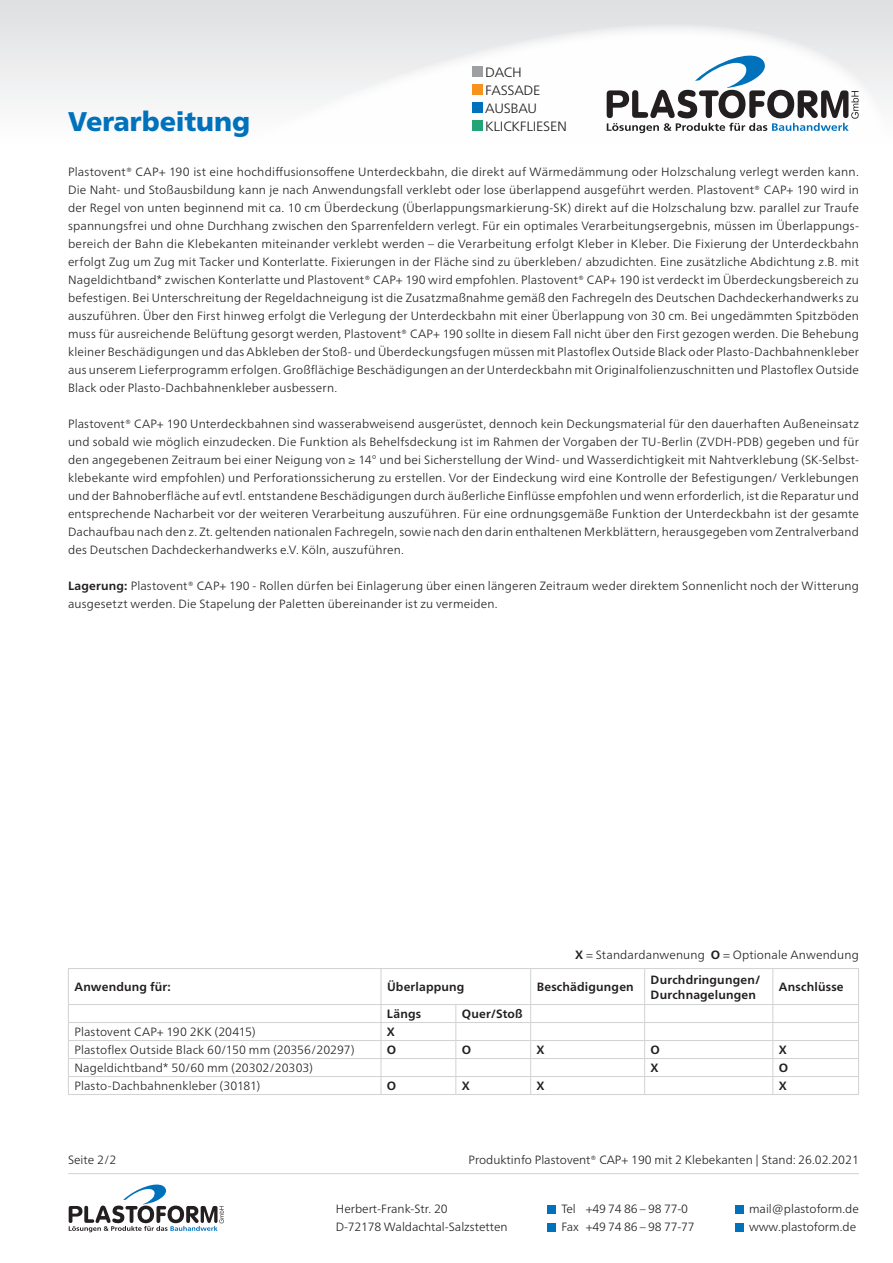
<style>
.page{position:relative;width:893px;height:1263px;background:#fff}
.page>*{position:absolute;margin:0;border:0;box-sizing:border-box;transform-origin:0 0}
.t1{font:900 27px "Frutiger Neue LT Pro";color:#0072bc}
.t2{font:300 13.5px/18px "Frutiger Neue LT Pro";letter-spacing:-.02em;color:#231f20}
.t3{font:300 12px/18px "Frutiger Neue LT Pro";letter-spacing:.01em;color:#231f20}
.t4{font:700 12px/15px "Frutiger Neue LT Pro";letter-spacing:.015em;color:#231f20}
.t5{font:300 12px/18px "Frutiger Neue LT Pro";letter-spacing:-.02em;color:#231f20}
.s1{font-weight:700}
</style>
<div class="page">
<svg style="left:0;top:0;width:893px;height:134px"></svg>
<div style="left:472px;top:66px;width:11px;height:11px;background:#9d9fa2"></div>
<div style="left:472px;top:84px;width:11px;height:11px;background:#f7931d"></div>
<div style="left:472px;top:102px;width:11px;height:11px;background:#0072bc"></div>
<div style="left:472px;top:120px;width:11px;height:11px;background:#21a577"></div>
<div style="left:547px;top:1205px;width:9px;height:8px;background:#0072bc"></div>
<div style="left:547px;top:1223px;width:9px;height:8px;background:#0072bc"></div>
<div style="left:735px;top:1205px;width:8px;height:8px;background:#0072bc"></div>
<div style="left:735px;top:1223px;width:8px;height:8px;background:#0072bc"></div>
<svg style="left:69px;top:1184px;width:155px;height:48px"></svg>
<hr style="left:68px;top:1173px;width:791px;height:1px;background:#d1d2d4">
<svg style="left:607px;top:56px;width:252px;height:77px"></svg>
<hr style="left:68px;top:968px;width:313px;height:1px;background:#d1d2d4">
<hr style="left:68px;top:969px;width:1px;height:35px;background:#d1d2d4">
<hr style="left:381px;top:968px;width:75px;height:1px;background:#d1d2d4">
<hr style="left:381px;top:969px;width:1px;height:35px;background:#d1d2d4">
<hr style="left:456px;top:968px;width:75px;height:1px;background:#d1d2d4">
<hr style="left:531px;top:968px;width:114px;height:1px;background:#d1d2d4">
<hr style="left:530px;top:969px;width:1px;height:35px;background:#d1d2d4">
<hr style="left:645px;top:968px;width:128px;height:1px;background:#d1d2d4">
<hr style="left:644px;top:969px;width:1px;height:35px;background:#d1d2d4">
<hr style="left:773px;top:968px;width:86px;height:1px;background:#d1d2d4">
<hr style="left:772px;top:969px;width:1px;height:35px;background:#d1d2d4">
<hr style="left:858px;top:969px;width:1px;height:35px;background:#d1d2d4">
<hr style="left:68px;top:1004px;width:313px;height:1px;background:#d1d2d4">
<hr style="left:381px;top:1004px;width:75px;height:1px;background:#d1d2d4">
<hr style="left:456px;top:1004px;width:75px;height:1px;background:#d1d2d4">
<hr style="left:531px;top:1004px;width:114px;height:1px;background:#d1d2d4">
<hr style="left:645px;top:1004px;width:128px;height:1px;background:#d1d2d4">
<hr style="left:773px;top:1004px;width:86px;height:1px;background:#d1d2d4">
<hr style="left:68px;top:1022px;width:313px;height:1px;background:#d1d2d4">
<hr style="left:381px;top:1022px;width:75px;height:1px;background:#d1d2d4">
<hr style="left:456px;top:1022px;width:75px;height:1px;background:#d1d2d4">
<hr style="left:531px;top:1022px;width:114px;height:1px;background:#d1d2d4">
<hr style="left:645px;top:1022px;width:128px;height:1px;background:#d1d2d4">
<hr style="left:773px;top:1022px;width:86px;height:1px;background:#d1d2d4">
<hr style="left:68px;top:1040px;width:313px;height:1px;background:#d1d2d4">
<hr style="left:381px;top:1040px;width:75px;height:1px;background:#d1d2d4">
<hr style="left:456px;top:1040px;width:75px;height:1px;background:#d1d2d4">
<hr style="left:531px;top:1040px;width:114px;height:1px;background:#d1d2d4">
<hr style="left:645px;top:1040px;width:128px;height:1px;background:#d1d2d4">
<hr style="left:773px;top:1040px;width:86px;height:1px;background:#d1d2d4">
<hr style="left:68px;top:1058px;width:313px;height:1px;background:#d1d2d4">
<hr style="left:381px;top:1058px;width:75px;height:1px;background:#d1d2d4">
<hr style="left:456px;top:1058px;width:75px;height:1px;background:#d1d2d4">
<hr style="left:531px;top:1058px;width:114px;height:1px;background:#d1d2d4">
<hr style="left:645px;top:1058px;width:128px;height:1px;background:#d1d2d4">
<hr style="left:773px;top:1058px;width:86px;height:1px;background:#d1d2d4">
<hr style="left:68px;top:1076px;width:313px;height:1px;background:#d1d2d4">
<svg style="left:68px;top:1005px;width:1px;height:89px"></svg>
<hr style="left:381px;top:1076px;width:75px;height:1px;background:#d1d2d4">
<svg style="left:381px;top:1005px;width:1px;height:89px"></svg>
<hr style="left:456px;top:1076px;width:75px;height:1px;background:#d1d2d4">
<svg style="left:455px;top:1005px;width:1px;height:89px"></svg>
<hr style="left:531px;top:1076px;width:114px;height:1px;background:#d1d2d4">
<svg style="left:530px;top:1005px;width:1px;height:89px"></svg>
<hr style="left:645px;top:1076px;width:128px;height:1px;background:#d1d2d4">
<svg style="left:644px;top:1005px;width:1px;height:89px"></svg>
<hr style="left:773px;top:1076px;width:86px;height:1px;background:#d1d2d4">
<svg style="left:772px;top:1005px;width:1px;height:89px"></svg>
<svg style="left:858px;top:1005px;width:1px;height:89px"></svg>
<hr style="left:68px;top:1094px;width:313px;height:1px;background:#d1d2d4">
<hr style="left:381px;top:1094px;width:75px;height:1px;background:#d1d2d4">
<hr style="left:456px;top:1094px;width:75px;height:1px;background:#d1d2d4">
<hr style="left:531px;top:1094px;width:114px;height:1px;background:#d1d2d4">
<hr style="left:645px;top:1094px;width:128px;height:1px;background:#d1d2d4">
<hr style="left:773px;top:1094px;width:86px;height:1px;background:#d1d2d4">
<p class="t2" style="left:485px;top:63px;width:83px">DACH<br>FASSADE<br>AUSBAU<br>KLICKFLIESEN</p>
<h1 class="t1" style="left:68px;top:105px;width:184px">Verarbeitung</h1>
<p class="t3" style="left:68px;top:163px;width:792px;text-align:justify">Plastovent® CAP+ 190 ist eine hochdiffusionsoffene Unterdeckbahn, die direkt auf Wärmedämmung oder Holzschalung verlegt werden kann.<br>Die Naht- und Stoßausbildung kann je nach Anwendungsfall verklebt oder lose überlappend ausgeführt werden. Plastovent® CAP+ 190 wird in der Regel von unten beginnend mit ca. 10 cm Überdeckung (Überlappungsmarkierung-SK) direkt auf die Holzschalung bzw. parallel zur Traufe spannungsfrei und ohne Durchhang zwischen den Sparrenfeldern verlegt. Für ein optimales Verarbeitungsergebnis, müssen im Überlappungs&shy;bereich der Bahn die Klebekanten miteinander verklebt werden – die Verarbeitung erfolgt Kleber in Kleber. Die Fixierung der Unterdeckbahn erfolgt Zug um Zug mit Tacker und Konterlatte. Fixierungen in der Fläche sind zu überkleben/ abzudichten. Eine zusätzliche Abdichtung z.B. mit Nageldichtband* zwischen Konterlatte und Plastovent® CAP+ 190 wird empfohlen. Plastovent® CAP+ 190 ist verdeckt im Überdeckungsbereich zu befestigen. Bei Unterschreitung der Regeldachneigung ist die Zusatzmaßnahme gemäß den Fachregeln des Deutschen Dachdeckerhandwerks zu auszuführen. Über den First hinweg erfolgt die Verlegung der Unterdeckbahn mit einer Überlappung von 30 cm. Bei ungedämmten Spitzböden muss für ausreichende Belüftung gesorgt werden, Plastovent® CAP+ 190 sollte in diesem Fall nicht über den First gezogen werden. Die Behebung kleiner Beschädigungen und das Abkleben der Stoß- und Überdeckungsfugen müssen mit Plastoflex Outside Black oder Plasto-Dachbahnenkleber aus unserem Lieferprogramm erfolgen. Großflächige Beschädigungen an der Unterdeckbahn mit Originalfolienzuschnitten und Plastoflex Outside Black oder Plasto-Dachbahnenkleber ausbessern.</p>
<p class="t3" style="left:68px;top:415px;width:792px;text-align:justify">Plastovent® CAP+ 190 Unterdeckbahnen sind wasserabweisend ausgerüstet, dennoch kein Deckungsmaterial für den dauerhaften Außeneinsatz und sobald wie möglich einzudecken. Die Funktion als Behelfsdeckung ist im Rahmen der Vorgaben der TU-Berlin (ZVDH-PDB) gegeben und für den angegebenen Zeitraum bei einer Neigung von ≥ 14° und bei Sicherstellung der Wind- und Wasserdichtigkeit mit Nahtverklebung (SK-Selbst&shy;klebekante wird empfohlen) und Perforationssicherung zu erstellen. Vor der Eindeckung wird eine Kontrolle der Befestigungen/ Verklebungen und der Bahnoberfläche auf evtl. entstandene Beschädigungen durch äußerliche Einflüsse empfohlen und wenn erforderlich, ist die Reparatur und entsprechende Nacharbeit vor der weiteren Verarbeitung auszuführen. Für eine ordnungsgemäße Funktion der Unterdeckbahn ist der gesamte Dachaufbau nach den z. Zt. geltenden nationalen Fachregeln, sowie nach den darin enthaltenen Merkblättern, herausgegeben vom Zentralverband des Deutschen Dachdeckerhandwerks e.V. Köln, auszuführen.</p>
<p class="t3" style="left:68px;top:577px;width:792px"><span class="s1">Lagerung:</span> Plastovent® CAP+ 190 - Rollen dürfen bei Einlagerung über einen längeren Zeitraum weder direktem Sonnenlicht noch der Witterung ausgesetzt werden. Die Stapelung der Paletten übereinander ist zu vermeiden.</p>
<p class="t3" style="left:575px;top:946px;width:285px"><span class="s1">X</span> = Standardanwenung <span class="s1">O</span> = Optionale Anwendung</p>
<p class="t4" style="left:74px;top:979px;width:98px">Anwendung für:</p>
<p class="t4" style="left:387px;top:979px;width:79px">Überlappung</p>
<p class="t4" style="left:537px;top:979px;width:99px">Beschädigungen</p>
<p class="t4" style="left:651px;top:972px;width:112px">Durchdringungen/<br>Durchnagelungen</p>
<p class="t4" style="left:779px;top:979px;width:66px">Anschlüsse</p>
<p class="t4" style="left:387px;top:1006px;width:36px">Längs</p>
<p class="t4" style="left:462px;top:1006px;width:62px">Quer/Stoß</p>
<p class="t3" style="left:74px;top:1023px;width:183px">Plastovent CAP+ 190 2KK (20415)</p>
<p class="t4" style="left:387px;top:1024px;width:10px">X</p>
<p class="t3" style="left:74px;top:1041px;width:282px">Plastoflex Outside Black 60/150 mm (20356/20297)</p>
<p class="t4" style="left:387px;top:1042px;width:11px">O</p>
<p class="t4" style="left:462px;top:1042px;width:11px">O</p>
<p class="t4" style="left:537px;top:1042px;width:10px">X</p>
<p class="t4" style="left:651px;top:1042px;width:11px">O</p>
<p class="t4" style="left:779px;top:1042px;width:10px">X</p>
<p class="t3" style="left:74px;top:1059px;width:240px">Nageldichtband* 50/60 mm (20302/20303)</p>
<p class="t4" style="left:651px;top:1060px;width:10px">X</p>
<p class="t4" style="left:779px;top:1060px;width:11px">O</p>
<p class="t3" style="left:74px;top:1077px;width:187px">Plasto-Dachbahnenkleber (30181)</p>
<p class="t4" style="left:387px;top:1078px;width:11px">O</p>
<p class="t4" style="left:462px;top:1078px;width:10px">X</p>
<p class="t4" style="left:537px;top:1078px;width:10px">X</p>
<p class="t4" style="left:779px;top:1078px;width:10px">X</p>
<p class="t3" style="left:68px;top:1151px;width:50px">Seite 2/2</p>
<p class="t3" style="left:469px;top:1151px;width:392px">Produktinfo Plastovent® CAP+ 190 mit 2 Klebekanten | Stand: 26.02.2021</p>
<p class="t3" style="left:336px;top:1200px;width:173px">Herbert-Frank-Str. 20<br>D-72178 Waldachtal-Salzstetten</p>
<p class="t5" style="left:561px;top:1200px;width:135px">Tel +49 74 86 – 98 77-0<br>Fax +49 74 86 – 98 77-77</p>
<p class="t3" style="left:749px;top:1200px;width:111px">mail@plastoform.de www.plastoform.de</p>
</div>
